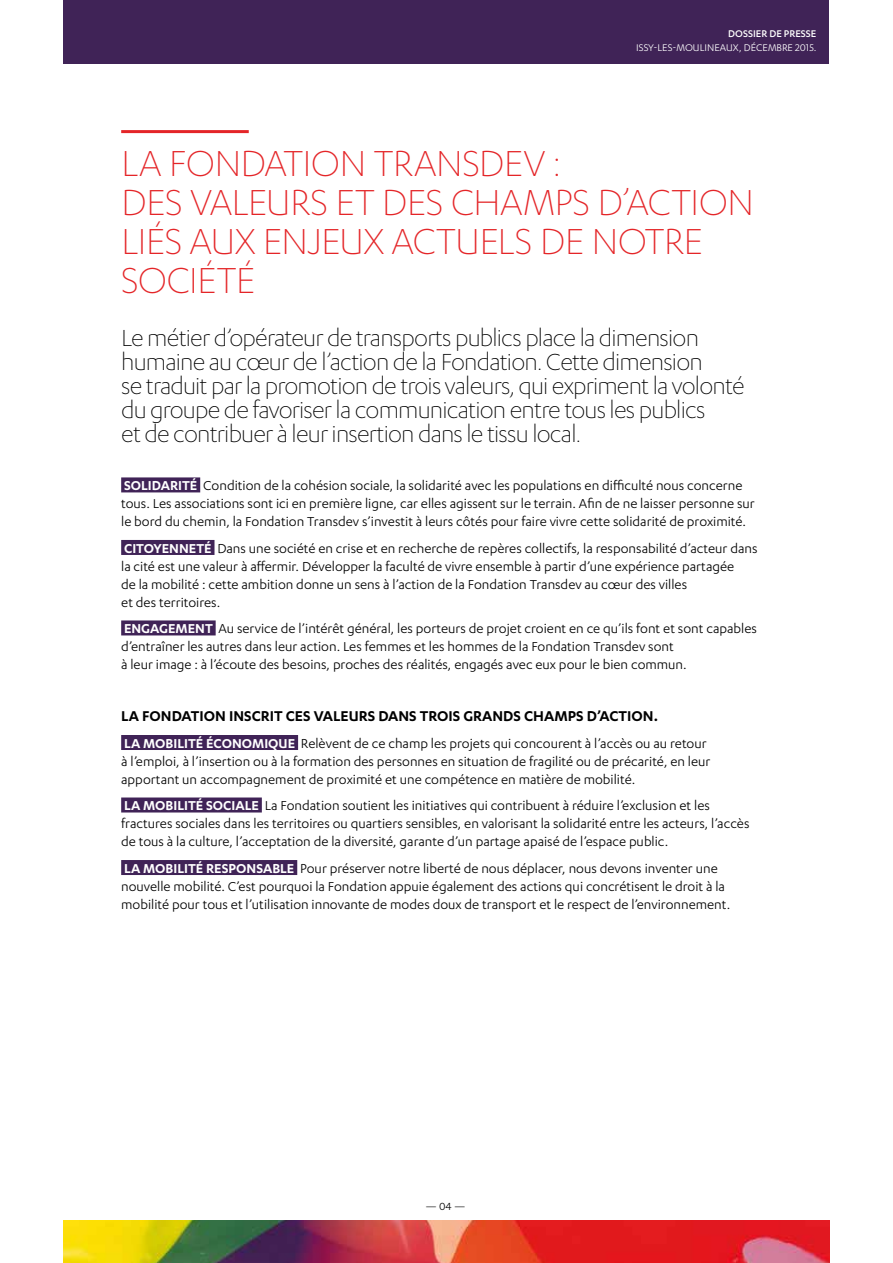
<style>
.page{position:relative;width:893px;height:1263px;background:#fff}
.page>*{position:absolute;margin:0;border:0;box-sizing:border-box;transform-origin:0 0}
.t1{font:300 42px/39px "Karbon";letter-spacing:-.02em;color:#e42528}
.t2{font:300 27px/24px "Karbon";letter-spacing:-.03em;color:#000}
.t3{font:600 16.5px "Karbon";color:#000}
.t4{font:15px/18px "Karbon";color:#000}
.t5{font:12px "Karbon";color:#000}
.t6{font:11.25px "Karbon";color:#fff}
.t7{font:500 11.25px "Karbon";color:#fff}
.s1{font-weight:600;color:#fff}
</style>
<div class="page">
<div style="left:64px;top:0;width:765px;height:64px;background:#402357"></div>
<img style="left:64px;top:1220px;width:765px;height:43px">
<hr style="left:121px;top:130px;width:128px;height:3px;background:#e42528">
<div style="left:121px;top:477px;width:79px;height:15px;background:#402357"></div>
<div style="left:121px;top:540px;width:93px;height:15px;background:#402357"></div>
<div style="left:121px;top:620px;width:95px;height:15px;background:#402357"></div>
<div style="left:121px;top:735px;width:177px;height:15px;background:#402357"></div>
<div style="left:121px;top:797px;width:141px;height:15px;background:#402357"></div>
<div style="left:121px;top:860px;width:176px;height:15px;background:#402357"></div>
<p class="t7" style="left:728px;top:28px;width:90px">DOSSIER DE PRESSE</p>
<p class="t6" style="left:636px;top:41px;width:182px">ISSY-LES-MOULINEAUX, DÉCEMBRE 2015.</p>
<h1 class="t1" style="left:121px;top:142px;width:635px">LA FONDATION TRANSDEV :<br>DES VALEURS ET DES CHAMPS D’ACTION<br>LIÉS AUX ENJEUX ACTUELS DE NOTRE<br>SOCIÉTÉ</h1>
<p class="t2" style="left:121px;top:325px;width:625px">Le métier d’opérateur de transports publics place la dimension humaine au cœur de l’action de la Fondation. Cette dimension<br>se traduit par la promotion de trois valeurs, qui expriment la volonté du groupe de favoriser la communication entre tous les publics<br>et de contribuer à leur insertion dans le tissu local.</p>
<p class="t4" style="left:121px;top:476px;width:635px"><span class="s1">SOLIDARITÉ</span> Condition de la cohésion sociale, la solidarité avec les populations en difficulté nous concerne tous. Les associations sont ici en première ligne, car elles agissent sur le terrain. Afin de ne laisser personne sur le bord du chemin, la Fondation Transdev s’investit à leurs côtés pour faire vivre cette solidarité de proximité.</p>
<p class="t4" style="left:121px;top:539px;width:638px"><span class="s1">CITOYENNETÉ</span> Dans une société en crise et en recherche de repères collectifs, la responsabilité d’acteur dans la cité est une valeur à affermir. Développer la faculté de vivre ensemble à partir d’une expérience partagée<br>de la mobilité : cette ambition donne un sens à l’action de la Fondation Transdev au cœur des villes<br>et des territoires.</p>
<p class="t4" style="left:121px;top:619px;width:637px"><span class="s1">ENGAGEMENT</span> Au service de l’intérêt général, les porteurs de projet croient en ce qu’ils font et sont capables d’entraîner les autres dans leur action. Les femmes et les hommes de la Fondation Transdev sont<br>à leur image : à l’écoute des besoins, proches des réalités, engagés avec eux pour le bien commun.</p>
<p class="t3" style="left:121px;top:707px;width:538px">LA FONDATION INSCRIT CES VALEURS DANS TROIS GRANDS CHAMPS D’ACTION.</p>
<p class="t4" style="left:121px;top:734px;width:591px"><span class="s1">LA MOBILITÉ ÉCONOMIQUE</span> Relèvent de ce champ les projets qui concourent à l’accès ou au retour à l’emploi, à l’insertion ou à la formation des personnes en situation de fragilité ou de précarité, en leur apportant un accompagnement de proximité et une compétence en matière de mobilité.</p>
<p class="t4" style="left:121px;top:796px;width:630px"><span class="s1">LA MOBILITÉ SOCIALE</span> La Fondation soutient les initiatives qui contribuent à réduire l’exclusion et les fractures sociales dans les territoires ou quartiers sensibles, en valorisant la solidarité entre les acteurs, l’accès de tous à la culture, l’acceptation de la diversité, garante d’un partage apaisé de l’espace public.</p>
<p class="t4" style="left:121px;top:859px;width:611px"><span class="s1">LA MOBILITÉ RESPONSABLE</span> Pour préserver notre liberté de nous déplacer, nous devons inventer une nouvelle mobilité. C’est pourquoi la Fondation appuie également des actions qui concrétisent le droit à la mobilité pour tous et l’utilisation innovante de modes doux de transport et le respect de l’environnement.</p>
<p class="t5" style="left:425px;top:1199px;width:41px">— 04 —</p>
</div>
